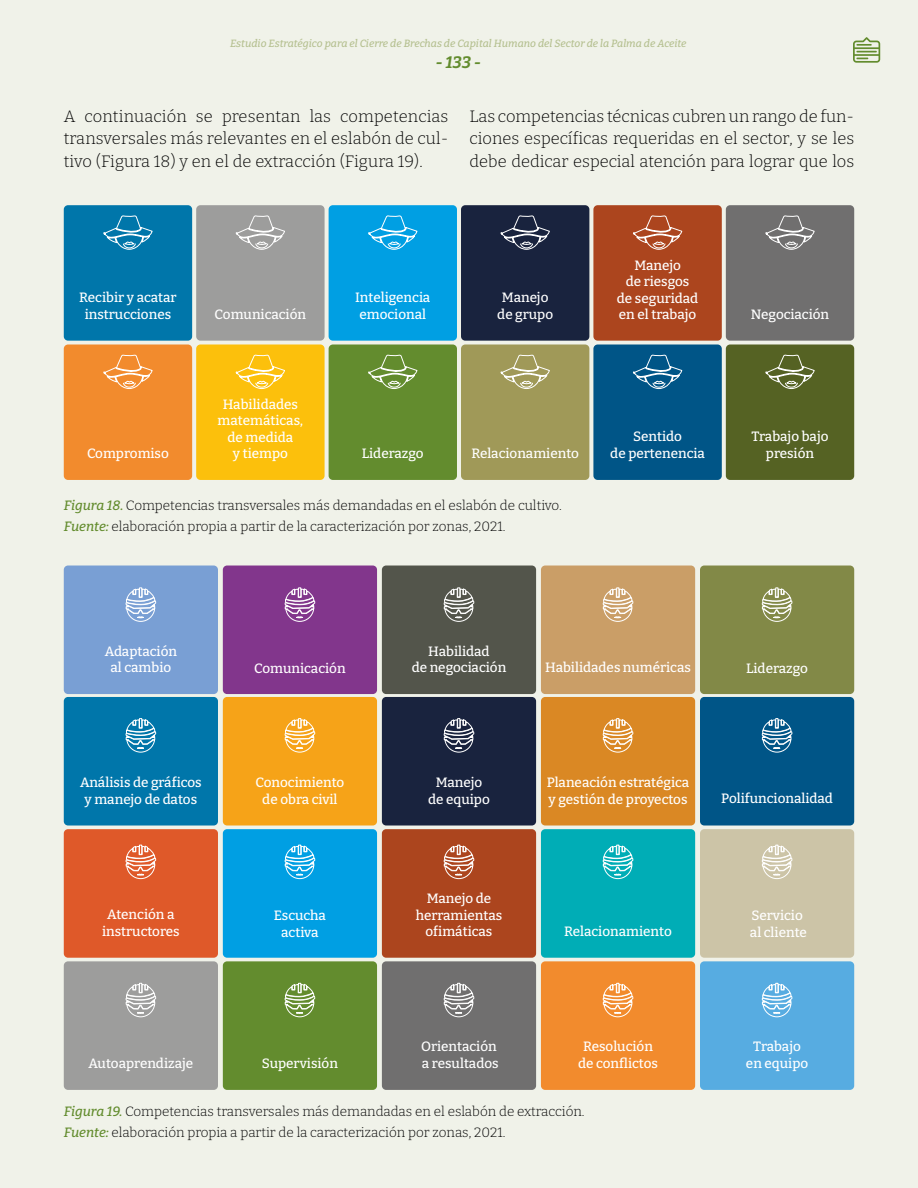
<style>
.page{position:relative;width:918px;height:1188px;background:#f0f2e9}
.page>*{position:absolute;margin:0;border:0;box-sizing:border-box;transform-origin:0 0}
.t1{font:300 16.5px/22.5px "Bitter";color:#000;text-align:justify}
.t2{font:italic 700 16.5px "Bitter";color:#638c2e}
.t3{font:500 13.5px/16.5px "Bitter";color:#fff;text-align:center}
.t4{font:300 13.5px/21px "Bitter";color:#000}
.t5{font:italic 500 10.5px "Bitter";color:#b5c090}
.s1{font-weight:500;font-style:italic;color:#638c2e}
</style>
<div class="page">
<svg style="left:853px;top:37px;width:27px;height:26px"></svg>
<div style="left:64px;top:345px;width:128px;height:135px;background:#f28b2d;border-radius:4px"></div>
<div style="left:461px;top:345px;width:128px;height:135px;background:#a09958;border-radius:4px"></div>
<div style="left:196px;top:345px;width:129px;height:135px;background:#fcc00c;border-radius:4px"></div>
<div style="left:593px;top:345px;width:129px;height:135px;background:#005587;border-radius:4px"></div>
<div style="left:329px;top:345px;width:128px;height:135px;background:#638c2e;border-radius:4px"></div>
<div style="left:726px;top:345px;width:128px;height:135px;background:#556223;border-radius:4px"></div>
<div style="left:64px;top:205px;width:128px;height:136px;background:#0076aa;border-radius:4px"></div>
<div style="left:461px;top:205px;width:128px;height:136px;background:#19233e;border-radius:4px"></div>
<div style="left:196px;top:205px;width:129px;height:136px;background:#9d9d9c;border-radius:4px"></div>
<div style="left:593px;top:205px;width:129px;height:136px;background:#ac451e;border-radius:4px"></div>
<div style="left:329px;top:205px;width:128px;height:136px;background:#009fe3;border-radius:4px"></div>
<div style="left:726px;top:205px;width:128px;height:136px;background:#706f6f;border-radius:4px"></div>
<div style="left:64px;top:961px;width:154px;height:129px;background:#9d9d9c;border-radius:4px"></div>
<div style="left:541px;top:961px;width:154px;height:129px;background:#f28b2d;border-radius:4px"></div>
<div style="left:223px;top:961px;width:154px;height:129px;background:#638c2e;border-radius:4px"></div>
<div style="left:700px;top:961px;width:154px;height:129px;background:#57ace1;border-radius:4px"></div>
<div style="left:382px;top:961px;width:154px;height:129px;background:#706f6f;border-radius:4px"></div>
<div style="left:64px;top:829px;width:154px;height:129px;background:#df5929;border-radius:4px"></div>
<div style="left:541px;top:829px;width:154px;height:129px;background:#00adb6;border-radius:4px"></div>
<div style="left:223px;top:829px;width:154px;height:129px;background:#009fe3;border-radius:4px"></div>
<div style="left:700px;top:829px;width:154px;height:129px;background:#ccc4a7;border-radius:4px"></div>
<div style="left:382px;top:829px;width:154px;height:129px;background:#ac451e;border-radius:4px"></div>
<div style="left:64px;top:697px;width:154px;height:129px;background:#0076aa;border-radius:4px"></div>
<div style="left:64px;top:566px;width:154px;height:128px;background:#799fd4;border-radius:4px"></div>
<div style="left:541px;top:697px;width:154px;height:129px;background:#da8824;border-radius:4px"></div>
<div style="left:541px;top:566px;width:154px;height:128px;background:#ca9e67;border-radius:4px"></div>
<div style="left:223px;top:697px;width:154px;height:129px;background:#f6a318;border-radius:4px"></div>
<div style="left:223px;top:566px;width:154px;height:128px;background:#82368c;border-radius:4px"></div>
<div style="left:700px;top:697px;width:154px;height:129px;background:#005587;border-radius:4px"></div>
<div style="left:700px;top:566px;width:154px;height:128px;background:#828947;border-radius:4px"></div>
<div style="left:382px;top:697px;width:154px;height:129px;background:#19233e;border-radius:4px"></div>
<div style="left:382px;top:566px;width:154px;height:128px;background:#53554b;border-radius:4px"></div>
<svg style="left:103px;top:215px;width:50px;height:35px"></svg>
<svg style="left:103px;top:354px;width:50px;height:35px"></svg>
<svg style="left:235px;top:215px;width:50px;height:35px"></svg>
<svg style="left:235px;top:354px;width:50px;height:35px"></svg>
<svg style="left:368px;top:215px;width:50px;height:35px"></svg>
<svg style="left:368px;top:354px;width:50px;height:35px"></svg>
<svg style="left:500px;top:215px;width:50px;height:35px"></svg>
<svg style="left:500px;top:354px;width:50px;height:35px"></svg>
<svg style="left:633px;top:215px;width:50px;height:35px"></svg>
<svg style="left:633px;top:354px;width:50px;height:35px"></svg>
<svg style="left:765px;top:215px;width:50px;height:35px"></svg>
<svg style="left:765px;top:354px;width:50px;height:35px"></svg>
<svg style="left:126px;top:587px;width:30px;height:35px"></svg>
<svg style="left:126px;top:718px;width:30px;height:35px"></svg>
<svg style="left:126px;top:845px;width:30px;height:34px"></svg>
<svg style="left:126px;top:983px;width:30px;height:34px"></svg>
<svg style="left:285px;top:587px;width:30px;height:35px"></svg>
<svg style="left:285px;top:718px;width:30px;height:35px"></svg>
<svg style="left:285px;top:845px;width:30px;height:34px"></svg>
<svg style="left:285px;top:983px;width:30px;height:34px"></svg>
<svg style="left:444px;top:587px;width:30px;height:35px"></svg>
<svg style="left:444px;top:718px;width:30px;height:35px"></svg>
<svg style="left:444px;top:845px;width:30px;height:34px"></svg>
<svg style="left:444px;top:983px;width:30px;height:34px"></svg>
<svg style="left:603px;top:587px;width:30px;height:35px"></svg>
<svg style="left:603px;top:718px;width:30px;height:35px"></svg>
<svg style="left:603px;top:845px;width:30px;height:34px"></svg>
<svg style="left:603px;top:983px;width:30px;height:34px"></svg>
<svg style="left:762px;top:587px;width:30px;height:35px"></svg>
<svg style="left:762px;top:718px;width:30px;height:35px"></svg>
<svg style="left:762px;top:845px;width:30px;height:34px"></svg>
<svg style="left:762px;top:983px;width:30px;height:34px"></svg>
<p class="t5" style="left:230px;top:37px;width:458px">Estudio Estratégico para el Cierre de Brechas de Capital Humano del Sector de la Palma de Aceite</p>
<p class="t2" style="left:436px;top:52px;width:46px">- 133 -</p>
<p class="t1" style="left:64px;top:104px;width:386px">A continuación se presentan las competencias transversales más relevantes en el eslabón de cul&shy;tivo (Figura 18) y en el de extracción (Figura 19).</p>
<p class="t1" style="left:470px;top:104px;width:386px">Las competencias técnicas cubren un rango de fun&shy;ciones específicas requeridas en el sector, y se les debe dedicar especial atención para lograr que los</p>
<p class="t3" style="left:79px;top:289px;width:99px">Recibir y acatar instrucciones</p>
<p class="t3" style="left:502px;top:289px;width:48px">Manejo</p>
<p class="t3" style="left:355px;top:289px;width:77px">Inteligencia emocional</p>
<p class="t3" style="left:215px;top:305px;width:93px">Comunicación</p>
<p class="t3" style="left:497px;top:305px;width:57px">de grupo</p>
<p class="t3" style="left:617px;top:256px;width:83px">Manejo<br>de riesgos de seguridad en el trabajo</p>
<p class="t3" style="left:218px;top:396px;width:87px">Habilidades matemáticas, de medida<br>y tiempo</p>
<p class="t3" style="left:633px;top:428px;width:50px">Sentido</p>
<p class="t3" style="left:362px;top:445px;width:63px">Liderazgo</p>
<p class="t3" style="left:610px;top:445px;width:96px">de pertenencia</p>
<p class="t3" style="left:87px;top:445px;width:83px">Compromiso</p>
<p class="t3" style="left:471px;top:445px;width:109px">Relacionamiento</p>
<p class="t4" style="left:64px;top:495px;width:500px"><span class="s1">Figura 18.</span> Competencias transversales más demandadas en el eslabón de cultivo.<br><span class="s1">Fuente:</span> elaboración propia a partir de la caracterización por zonas, 2021.</p>
<p class="t3" style="left:751px;top:306px;width:80px">Negociación</p>
<p class="t3" style="left:751px;top:428px;width:79px">Trabajo bajo presión</p>
<p class="t3" style="left:105px;top:642px;width:74px">Adaptación al cambio</p>
<p class="t3" style="left:80px;top:774px;width:123px">Análisis de gráficos y manejo de datos</p>
<p class="t3" style="left:254px;top:660px;width:93px">Comunicación</p>
<p class="t3" style="left:255px;top:774px;width:90px">Conocimiento de obra civil</p>
<p class="t3" style="left:412px;top:642px;width:96px">Habilidad<br>de negociación</p>
<p class="t3" style="left:545px;top:659px;width:147px">Habilidades numéricas</p>
<p class="t3" style="left:746px;top:660px;width:63px">Liderazgo</p>
<p class="t3" style="left:428px;top:774px;width:63px">Manejo de equipo</p>
<p class="t3" style="left:547px;top:774px;width:144px;text-align:left">Planeación estratégica y gestión de proyectos</p>
<p class="t3" style="left:721px;top:790px;width:113px">Polifuncionalidad</p>
<p class="t3" style="left:102px;top:906px;width:79px">Atención a instructores</p>
<p class="t3" style="left:88px;top:1054px;width:106px">Autoaprendizaje</p>
<p class="t3" style="left:416px;top:890px;width:88px">Manejo de herramientas ofimáticas</p>
<p class="t3" style="left:274px;top:907px;width:54px">Escucha activa</p>
<p class="t3" style="left:750px;top:907px;width:59px;text-align:left">Servicio al cliente</p>
<p class="t3" style="left:564px;top:922px;width:109px">Relacionamiento</p>
<p class="t3" style="left:421px;top:1038px;width:79px;text-align:left">Orientación a resultados</p>
<p class="t3" style="left:583px;top:1038px;width:71px">Resolución</p>
<p class="t3" style="left:262px;top:1054px;width:78px">Supervisión</p>
<p class="t3" style="left:578px;top:1055px;width:81px">de conflictos</p>
<p class="t3" style="left:746px;top:1038px;width:64px">Trabajo en equipo</p>
<p class="t4" style="left:64px;top:1100px;width:522px"><span class="s1">Figura 19.</span> Competencias transversales más demandadas en el eslabón de extracción.<br><span class="s1">Fuente:</span> elaboración propia a partir de la caracterización por zonas, 2021.</p>
</div>
